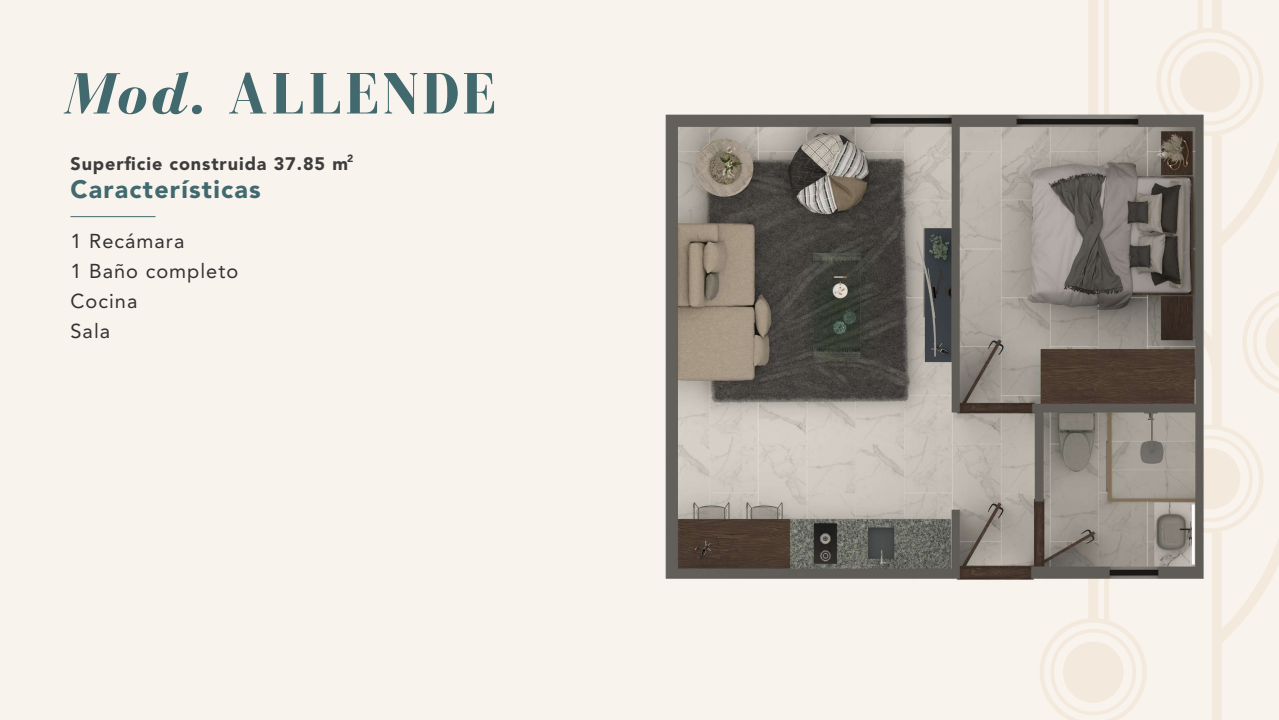
<style>
.page{position:relative;width:1279px;height:720px;background:#f9f3ed}
.page>*{position:absolute;margin:0;border:0;box-sizing:border-box;transform-origin:0 0}
.t1{font:700 60px "Bodoni FLF";letter-spacing:.05em;color:#41696e}
.t2{font:900 25px "Avenir LT Std";letter-spacing:.05em;color:#41696e}
.t3{font:20px/30px "Avenir LT Std";letter-spacing:.05em;color:#333}
.t4{font:900 18px "Avenir LT Std";letter-spacing:.05em;color:#3d3d3d}
.t5{font:900 10.5px "Avenir";color:#3d3d3d}
.s1{font-style:italic}
</style>
<div class="page">
<svg style="left:1040px;top:0;width:239px;height:720px"></svg>
<svg style="left:1167px;top:39px;width:86px;height:86px"></svg>
<img style="left:665px;top:103px;width:558px;height:567px">
<hr style="left:70px;top:216px;width:86px;height:1px;background:#41696e">
<h1 class="t1" style="left:64px;top:61px;width:434px"><span class="s1">Mod.</span> ALLENDE</h1>
<p class="t5" style="left:347px;top:149px;width:8px">2</p>
<p class="t4" style="left:70px;top:152px;width:279px">Superficie construida 37.85 m</p>
<p class="t2" style="left:70px;top:174px;width:192px">Características</p>
<p class="t3" style="left:70px;top:226px;width:169px">1 Recámara<br>1 Baño completo<br>Cocina<br>Sala</p>
</div>
